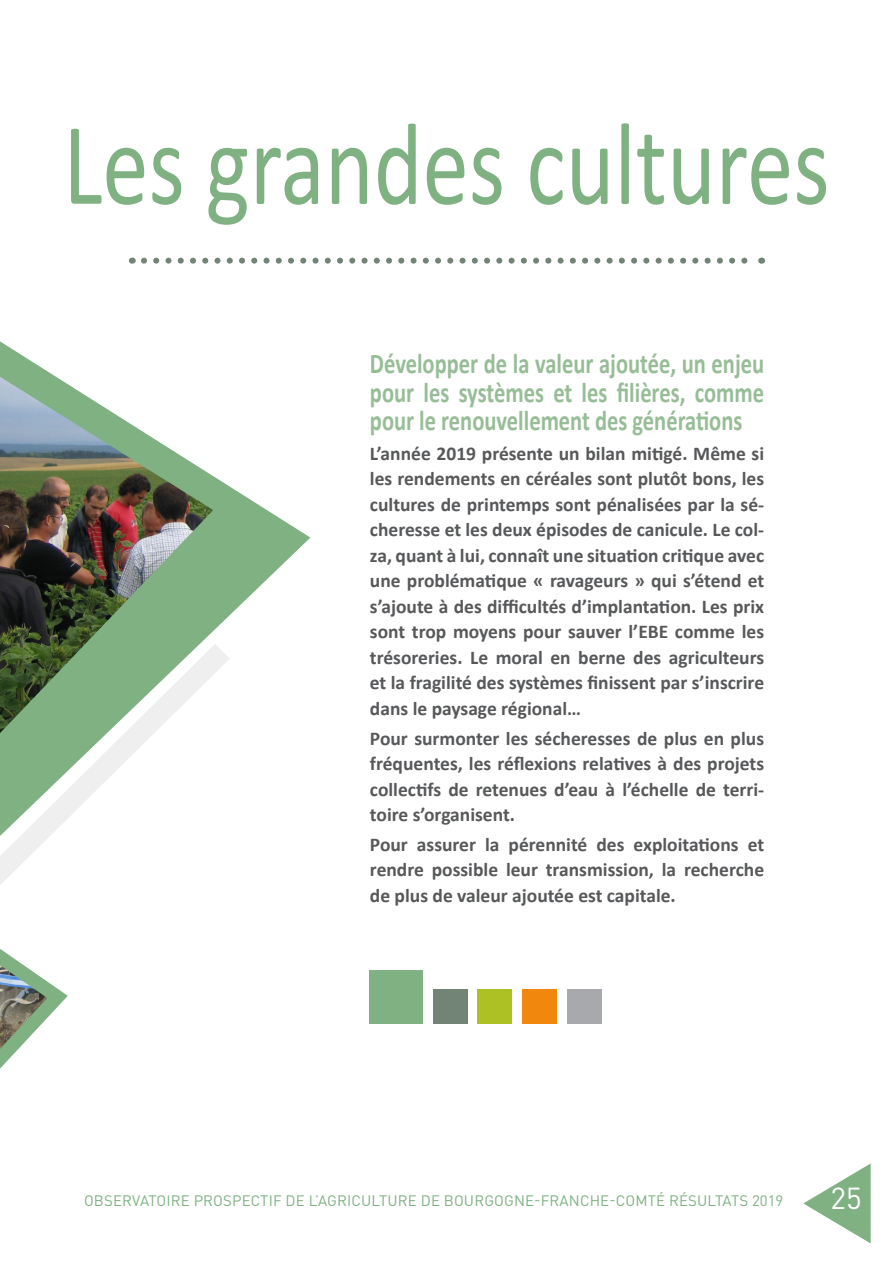
<style>
.page{position:relative;width:893px;height:1263px;background:#fff}
.page>*{position:absolute;margin:0;border:0;box-sizing:border-box;transform-origin:0 0}
.t1{font:118.05px "Calibri";color:#7fb183;scale:.79 1}
.t2{font:30px "DIN Pro";color:#fff}
.t3{font:700 28.5px/28.5px "Calibri";color:#97bd97;text-align:justify;scale:.79 1}
.t4{font:700 19.5px/25.5px "Calibri";color:#57585a;text-align:justify}
.t5{font:15px "DIN Pro";letter-spacing:.01em;color:#7fb183}
</style>
<div class="page">
<svg style="left:803px;top:1163px;width:68px;height:80px"></svg>
<svg style="left:0;top:341px;width:310px;height:481px"></svg>
<img style="left:0;top:377px;width:213px;height:356px">
<div style="left:370px;top:971px;width:53px;height:53px;background:#7fb183"></div>
<div style="left:477px;top:989px;width:35px;height:35px;background:#adc124"></div>
<div style="left:434px;top:989px;width:34px;height:35px;background:#728475"></div>
<div style="left:523px;top:989px;width:34px;height:35px;background:#f1870d"></div>
<div style="left:568px;top:989px;width:34px;height:35px;background:#a8a9ad"></div>
<svg style="left:0;top:822px;width:68px;height:247px"></svg>
<svg style="left:144px;top:258px;width:604px;height:6px"></svg>
<p class="t1" style="left:63px;top:83px;width:972px">Les grandes cultures</p>
<p class="t3" style="left:370px;top:349px;width:500px">Développer de la valeur ajoutée, un enjeu pour les systèmes et les filières, comme pour le renouvellement des générations</p>
<p class="t4" style="left:370px;top:440px;width:396px">L’année 2019 présente un bilan mitigé. Même si les rendements en céréales sont plutôt bons, les cultures de printemps sont pénalisées par la sé&shy;cheresse et les deux épisodes de canicule. Le col&shy;za, quant à lui, connaît une situation critique avec une problématique « ravageurs » qui s’étend et s’ajoute à des difficultés d’implantation. Les prix sont trop moyens pour sauver l’EBE comme les trésoreries. Le moral en berne des agriculteurs et la fragilité des systèmes finissent par s’inscrire dans le paysage régional…</p>
<p class="t4" style="left:370px;top:725px;width:396px">Pour surmonter les sécheresses de plus en plus fréquentes, les réflexions relatives à des projets collectifs de retenues d’eau à l’échelle de terri&shy;toire s’organisent.</p>
<p class="t4" style="left:370px;top:831px;width:396px">Pour assurer la pérennité des exploitations et rendre possible leur transmission, la recherche de plus de valeur ajoutée est capitale.</p>
<p class="t5" style="left:84px;top:1191px;width:701px">OBSERVATOIRE PROSPECTIF DE L’AGRICULTURE DE BOURGOGNE-FRANCHE-COMTÉ RÉSULTATS 2019</p>
<h2 class="t2" style="left:830px;top:1178px;width:33px">25</h2>
</div>
